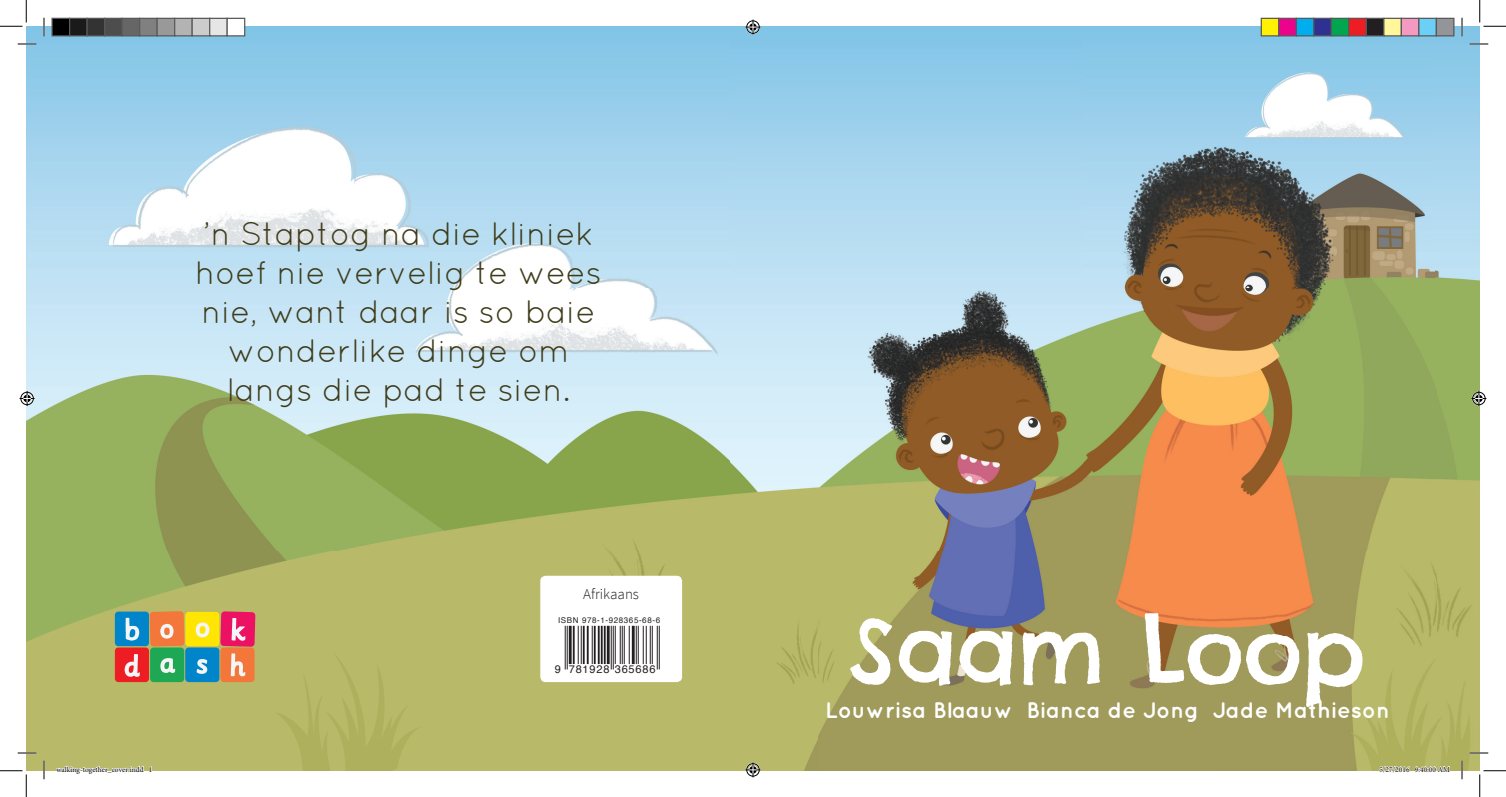
<style>
.page{position:relative;width:1506px;height:797px;background:#fff}
.page>*{position:absolute;margin:0;border:0;box-sizing:border-box;transform-origin:0 0}
.t1{font:90px "Chelsea Market";color:#fff}
.t2{font:32.5px/39px "Quicksand";color:#3f3c1b;text-align:center}
.t3{font:700 22.5px "Quicksand";color:#fff}
.t4{font:300 15px "Source Sans Pro";color:#231f20}
.t5{font:11px "Helvetica";letter-spacing:.075em;color:#231f20}
.t6{font:8px "Helvetica";letter-spacing:.075em;color:#231f20}
.t7{font:7.5px "Minion Pro";color:#000}
</style>
<div class="page">
<img style="left:26px;top:26px;width:1453px;height:744px">
<div style="left:185px;top:612px;width:34px;height:34px;background:#ffe501;border-radius:3px"></div>
<div style="left:115px;top:647px;width:34px;height:35px;background:#ee1d23;border-radius:3px"></div>
<div style="left:150px;top:647px;width:34px;height:35px;background:#1ea853;border-radius:3px"></div>
<div style="left:185px;top:647px;width:34px;height:35px;background:#0084ca;border-radius:3px"></div>
<div style="left:115px;top:611px;width:34px;height:35px;background:#0084ca;border-radius:3px"></div>
<div style="left:220px;top:647px;width:34px;height:35px;background:#f3773a;border-radius:3px"></div>
<svg style="left:126px;top:617px;width:13px;height:23px"></svg>
<svg style="left:150px;top:611px;width:34px;height:35px"></svg>
<svg style="left:196px;top:622px;width:13px;height:16px"></svg>
<svg style="left:220px;top:611px;width:35px;height:35px"></svg>
<svg style="left:124px;top:654px;width:16px;height:23px"></svg>
<svg style="left:160px;top:658px;width:16px;height:15px"></svg>
<svg style="left:196px;top:659px;width:11px;height:15px"></svg>
<svg style="left:231px;top:653px;width:14px;height:23px"></svg>
<div style="left:540px;top:575px;width:142px;height:107px;background:#fff;border-radius:5px"></div>
<hr style="left:567px;top:625px;width:1px;height:44px;background:#231f20">
<hr style="left:565px;top:625px;width:1px;height:44px;background:#231f20">
<hr style="left:569px;top:625px;width:2px;height:39px;background:#231f20">
<hr style="left:573px;top:625px;width:1px;height:39px;background:#231f20">
<hr style="left:581px;top:625px;width:1px;height:39px;background:#231f20">
<hr style="left:578px;top:625px;width:1px;height:39px;background:#231f20">
<hr style="left:587px;top:625px;width:1px;height:39px;background:#231f20">
<hr style="left:583px;top:625px;width:1px;height:39px;background:#231f20">
<hr style="left:592px;top:625px;width:1px;height:39px;background:#231f20">
<hr style="left:604px;top:625px;width:1px;height:39px;background:#231f20">
<hr style="left:601px;top:625px;width:1px;height:39px;background:#231f20">
<hr style="left:598px;top:625px;width:1px;height:39px;background:#231f20">
<hr style="left:594px;top:625px;width:1px;height:39px;background:#231f20">
<hr style="left:607px;top:625px;width:2px;height:39px;background:#231f20">
<hr style="left:629px;top:625px;width:1px;height:39px;background:#231f20">
<hr style="left:624px;top:625px;width:1px;height:39px;background:#231f20">
<hr style="left:622px;top:625px;width:1px;height:39px;background:#231f20">
<hr style="left:620px;top:625px;width:1px;height:39px;background:#231f20">
<hr style="left:615px;top:625px;width:1px;height:39px;background:#231f20">
<hr style="left:613px;top:625px;width:1px;height:44px;background:#231f20">
<hr style="left:611px;top:625px;width:1px;height:44px;background:#231f20">
<hr style="left:632px;top:625px;width:2px;height:39px;background:#231f20">
<hr style="left:659px;top:625px;width:1px;height:44px;background:#231f20">
<hr style="left:657px;top:625px;width:1px;height:44px;background:#231f20">
<hr style="left:652px;top:625px;width:1px;height:39px;background:#231f20">
<hr style="left:650px;top:625px;width:1px;height:39px;background:#231f20">
<hr style="left:646px;top:625px;width:1px;height:39px;background:#231f20">
<hr style="left:643px;top:625px;width:1px;height:39px;background:#231f20">
<hr style="left:638px;top:625px;width:1px;height:39px;background:#231f20">
<hr style="left:636px;top:625px;width:1px;height:39px;background:#231f20">
<svg style="left:18px;top:43px;width:18px;height:2px"></svg>
<svg style="left:1469px;top:43px;width:19px;height:2px"></svg>
<svg style="left:18px;top:752px;width:18px;height:1px"></svg>
<svg style="left:1469px;top:752px;width:19px;height:1px"></svg>
<svg style="left:43px;top:18px;width:2px;height:18px"></svg>
<svg style="left:43px;top:760px;width:2px;height:19px"></svg>
<svg style="left:1461px;top:18px;width:1px;height:18px"></svg>
<svg style="left:1461px;top:760px;width:1px;height:19px"></svg>
<svg style="left:0;top:0;width:27px;height:27px"></svg>
<svg style="left:0;top:770px;width:27px;height:27px"></svg>
<svg style="left:1479px;top:0;width:26px;height:27px"></svg>
<svg style="left:1479px;top:770px;width:26px;height:27px"></svg>
<svg style="left:745px;top:20px;width:15px;height:15px"></svg>
<svg style="left:745px;top:762px;width:15px;height:15px"></svg>
<svg style="left:20px;top:391px;width:15px;height:15px"></svg>
<svg style="left:1471px;top:391px;width:15px;height:15px"></svg>
<div style="left:52px;top:18px;width:18px;height:18px;background:#000"></div>
<div style="left:51px;top:18px;width:19px;height:18px;border:1px solid #595959"></div>
<div style="left:70px;top:18px;width:17px;height:18px;background:#1a1a1a"></div>
<div style="left:69px;top:18px;width:19px;height:18px;border:1px solid #595959"></div>
<div style="left:87px;top:18px;width:18px;height:18px;background:#333"></div>
<div style="left:86px;top:18px;width:19px;height:18px;border:1px solid #595959"></div>
<div style="left:105px;top:18px;width:17px;height:18px;background:#4d4d4d"></div>
<div style="left:104px;top:18px;width:19px;height:18px;border:1px solid #595959"></div>
<div style="left:122px;top:18px;width:18px;height:18px;background:#666"></div>
<div style="left:121px;top:18px;width:19px;height:18px;border:1px solid #595959"></div>
<div style="left:140px;top:18px;width:17px;height:18px;background:#808080"></div>
<div style="left:139px;top:18px;width:19px;height:18px;border:1px solid #595959"></div>
<div style="left:157px;top:18px;width:18px;height:18px;background:#999"></div>
<div style="left:156px;top:18px;width:19px;height:18px;border:1px solid #595959"></div>
<div style="left:175px;top:18px;width:17px;height:18px;background:#b3b3b3"></div>
<div style="left:174px;top:18px;width:19px;height:18px;border:1px solid #595959"></div>
<div style="left:192px;top:18px;width:18px;height:18px;background:#ccc"></div>
<div style="left:191px;top:18px;width:19px;height:18px;border:1px solid #595959"></div>
<div style="left:210px;top:18px;width:17px;height:18px;background:#e6e6e6"></div>
<div style="left:209px;top:18px;width:19px;height:18px;border:1px solid #595959"></div>
<div style="left:227px;top:18px;width:18px;height:18px;background:#fff"></div>
<div style="left:226px;top:18px;width:19px;height:18px;border:1px solid #595959"></div>
<div style="left:1261px;top:18px;width:17px;height:18px;background:#fff101"></div>
<div style="left:1260px;top:18px;width:19px;height:18px;border:1px solid #595959"></div>
<div style="left:1278px;top:18px;width:18px;height:18px;background:#ed028c"></div>
<div style="left:1278px;top:18px;width:18px;height:18px;border:1px solid #595959"></div>
<div style="left:1296px;top:18px;width:17px;height:18px;background:#00aeef"></div>
<div style="left:1295px;top:18px;width:19px;height:18px;border:1px solid #595959"></div>
<div style="left:1313px;top:18px;width:18px;height:18px;background:#2e3092"></div>
<div style="left:1313px;top:18px;width:18px;height:18px;border:1px solid #595959"></div>
<div style="left:1331px;top:18px;width:17px;height:18px;background:#00a54f"></div>
<div style="left:1330px;top:18px;width:19px;height:18px;border:1px solid #595959"></div>
<div style="left:1348px;top:18px;width:18px;height:18px;background:#ee1d23"></div>
<div style="left:1348px;top:18px;width:18px;height:18px;border:1px solid #595959"></div>
<div style="left:1366px;top:18px;width:17px;height:18px;background:#231f20"></div>
<div style="left:1365px;top:18px;width:19px;height:18px;border:1px solid #595959"></div>
<div style="left:1383px;top:18px;width:18px;height:18px;background:#fff79a"></div>
<div style="left:1383px;top:18px;width:18px;height:18px;border:1px solid #595959"></div>
<div style="left:1401px;top:18px;width:17px;height:18px;background:#f499c2"></div>
<div style="left:1400px;top:18px;width:19px;height:18px;border:1px solid #595959"></div>
<div style="left:1418px;top:18px;width:18px;height:18px;background:#6bcff6"></div>
<div style="left:1418px;top:18px;width:18px;height:18px;border:1px solid #595959"></div>
<div style="left:1436px;top:18px;width:17px;height:18px;background:#939598"></div>
<div style="left:1435px;top:18px;width:19px;height:18px;border:1px solid #595959"></div>
<svg style="left:56px;top:765px;width:96px;height:6px"></svg>
<svg style="left:1379px;top:731px;width:70px;height:40px;background:#b6b86c"></svg>
<p class="t2" style="left:195px;top:214px;width:408px">’n Staptog na die kliniek hoef nie vervelig te wees nie, want daar is so baie wonderlike dinge om langs die pad te sien.</p>
<p class="t4" style="left:583px;top:585px;width:57px">Afrikaans</p>
<p class="t6" style="left:558px;top:614px;width:103px">ISBN 978-1-928365-68-6</p>
<p class="t5" style="left:554px;top:661px;width:102px">9 781928 365686</p>
<h1 class="t1" style="left:849px;top:592px;width:518px">Saam Loop</h1>
<p class="t3" style="left:825px;top:696px;width:566px">Louwrisa Blaauw Bianca de Jong Jade Mathieson</p>
<p class="t7" style="left:56px;top:764px;width:98px">walking-together_cover.indd 1</p>
<p class="t7" style="left:1379px;top:764px;width:72px">5/27/2016 9:40:00 AM</p>
</div>
